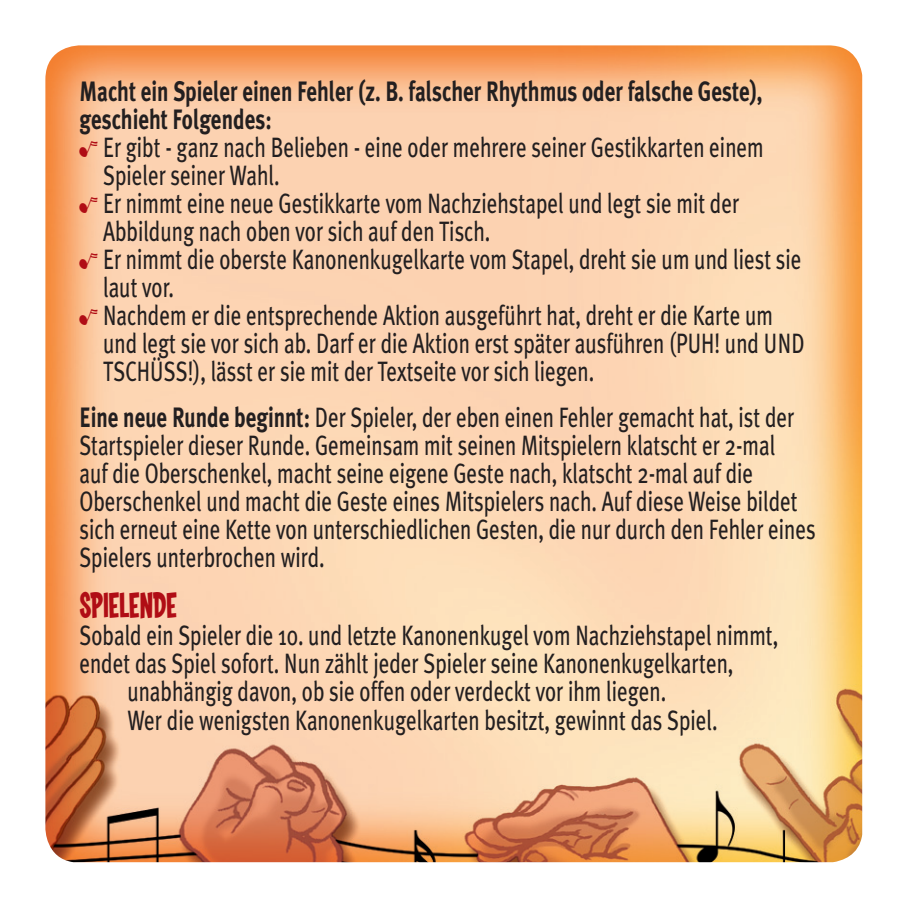
<style>
.page{position:relative;width:908px;height:908px;background:#fff}
.page>*{position:absolute;margin:0;border:0;box-sizing:border-box;transform-origin:0 0}
.t1{font:700 36px "Coop";letter-spacing:-.01em;color:#b00d15}
.t2{font:28px/28px "Meta Plus";color:#231f20;scale:.75 1}
.t3{font:700 28px "Meta Plus";color:#231f20;scale:.75 1}
.s1{font-family:"Musicelements";font-size:20px;color:#b00d15}
.s2{font-weight:700}
</style>
<div class="page">
<img style="left:45px;top:45px;width:816px;height:816px">
<p class="t3" style="left:79px;top:75px;width:911px">Macht ein Spieler einen Fehler (z. B. falscher Rhythmus oder falsche Geste),</p>
<p class="t3" style="left:79px;top:103px;width:258px">geschieht Folgendes:</p>
<p class="t2" style="left:79px;top:133px;width:913px"><span class="s1">S</span> Er gibt - ganz nach Belieben - eine oder mehrere seiner Gestikkarten einem</p>
<p class="t2" style="left:103px;top:161px;width:236px">Spieler seiner Wahl.</p>
<p class="t2" style="left:79px;top:189px;width:880px"><span class="s1">S</span> Er nimmt eine neue Gestikkarte vom Nachziehstapel und legt sie mit der</p>
<p class="t2" style="left:103px;top:217px;width:517px">Abbildung nach oben vor sich auf den Tisch.</p>
<p class="t2" style="left:79px;top:245px;width:963px"><span class="s1">S</span> Er nimmt die oberste Kanonenkugelkarte vom Stapel, dreht sie um und liest sie</p>
<p class="t2" style="left:103px;top:273px;width:96px">laut vor.</p>
<p class="t2" style="left:79px;top:301px;width:925px"><span class="s1">S</span> Nachdem er die entsprechende Aktion ausgeführt hat, dreht er die Karte um</p>
<p class="t2" style="left:103px;top:329px;width:936px">und legt sie vor sich ab. Darf er die Aktion erst später ausführen (PUH! und UND</p>
<p class="t2" style="left:103px;top:357px;width:656px">TSCHÜSS!), lässt er sie mit der Textseite vor sich liegen.</p>
<p class="t2" style="left:79px;top:402px;width:982px"><span class="s2">Eine neue Runde beginnt:</span> Der Spieler, der eben einen Fehler gemacht hat, ist der Startspieler dieser Runde. Gemeinsam mit seinen Mitspielern klatscht er 2-mal<br>auf die Oberschenkel, macht seine eigene Geste nach, klatscht 2-mal auf die Oberschenkel und macht die Geste eines Mitspielers nach. Auf diese Weise bildet sich erneut eine Kette von unterschiedlichen Gesten, die nur durch den Fehler eines Spielers unterbrochen wird.</p>
<p class="t1" style="left:79px;top:586px;width:99px">SPIELENDE</p>
<p class="t2" style="left:79px;top:621px;width:933px">Sobald ein Spieler die 10. und letzte Kanonenkugel vom Nachziehstapel nimmt,</p>
<p class="t2" style="left:79px;top:649px;width:873px">endet das Spiel sofort. Nun zählt jeder Spieler seine Kanonenkugelkarten,</p>
<p class="t2" style="left:127px;top:677px;width:719px">unabhängig davon, ob sie offen oder verdeckt vor ihm liegen.</p>
<p class="t2" style="left:127px;top:705px;width:788px">Wer die wenigsten Kanonenkugelkarten besitzt, gewinnt das Spiel.</p>
</div>
